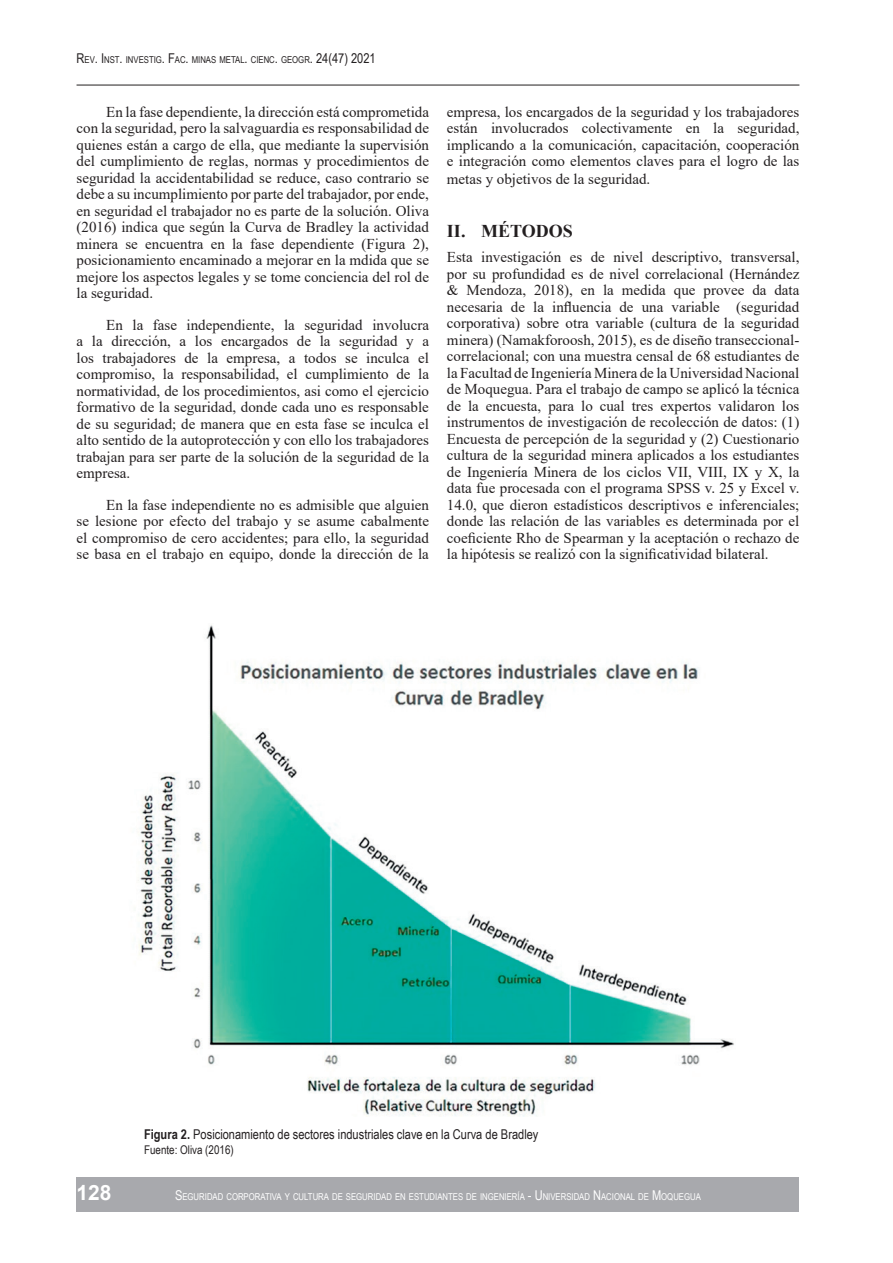
<style>
.page{position:relative;width:893px;height:1263px;background:#fff}
.page>*{position:absolute;margin:0;border:0;box-sizing:border-box;transform-origin:0 0}
.t1{font:700 21px "Arial";color:#fff}
.t2{font:700 18px "Times New Roman";color:#231f20}
.t3{font:15px/16.5px "Times New Roman";color:#231f20;text-align:justify}
.t4{font:13.5px "Arial Narrow";color:#231f20}
.t5{font:12px "Arial Narrow";color:#231f20}
.t6{font:9.45px "Arial Narrow";color:#fff}
.t7{font:9.45px "Arial Narrow";color:#231f20}
.s1{font-size:13.5px}
.s2{font-weight:700}
</style>
<div class="page">
<div style="left:77px;top:1178px;width:722px;height:34px;background:#a8a9ad"></div>
<hr style="left:77px;top:85px;width:722px;height:1px;background:#231f20">
<img style="left:138px;top:625px;width:596px;height:491px">
<p class="t7" style="left:77px;top:53px;width:301px"><span class="s1">R</span>EV<span class="s1">. I</span> NST<span class="s1">.</span> INVESTIG<span class="s1">. F</span>AC<span class="s1">.</span> MINAS METAL<span class="s1">.</span> CIENC<span class="s1">.</span> GEOGR<span class="s1">. 24(47) 2021</span></p>
<p class="t3" style="left:77px;top:103px;width:354px;text-indent:30px">En la fase dependiente, la dirección está comprometida con la seguridad, pero la salvaguardia es responsabilidad de quienes están a cargo de ella, que mediante la supervisión del cumplimiento de reglas, normas y procedimientos de seguridad la accidentabilidad se reduce, caso contrario se debe a su incumplimiento por parte del trabajador, por ende, en seguridad el trabajador no es parte de la solución. Oliva (2016) indica que según la Curva de Bradley la actividad minera se encuentra en la fase dependiente (Figura 2), posicionamiento encaminado a mejorar en la mdida que se mejore los aspectos legales y se tome conciencia del rol de la seguridad.</p>
<p class="t3" style="left:77px;top:316px;width:354px;text-indent:30px">En la fase independiente, la seguridad involucra a la dirección, a los encargados de la seguridad y a los trabajadores de la empresa, a todos se inculca el compromiso, la responsabilidad, el cumplimiento de la normatividad, de los procedimientos, asi como el ejercicio formativo de la seguridad, donde cada uno es responsable de su seguridad; de manera que en esta fase se inculca el alto sentido de la autoprotección y con ello los trabajadores trabajan para ser parte de la solución de la seguridad de la empresa.</p>
<p class="t3" style="left:77px;top:496px;width:354px;text-indent:30px">En la fase independiente no es admisible que alguien se lesione por efecto del trabajo y se asume cabalmente el compromiso de cero accidentes; para ello, la seguridad se basa en el trabajo en equipo, donde la dirección de la</p>
<p class="t3" style="left:447px;top:103px;width:354px">empresa, los encargados de la seguridad y los trabajadores están involucrados colectivamente en la seguridad, implicando a la comunicación, capacitación, cooperación e integración como elementos claves para el logro de las</p>
<p class="t3" style="left:447px;top:171px;width:205px">metas y objetivos de la seguridad.</p>
<p class="t2" style="left:447px;top:218px;width:127px">II. MÉTODOS</p>
<p class="t3" style="left:447px;top:248px;width:354px">Esta investigación es de nivel descriptivo, transversal, por su profundidad es de nivel correlacional (Hernández &amp; Mendoza, 2018), en la medida que provee da data necesaria de la influencia de una variable (seguridad corporativa) sobre otra variable (cultura de la seguridad minera) (Namakforoosh, 2015), es de diseño transeccional&shy;correlacional; con una muestra censal de 68 estudiantes de la Facultad de Ingeniería Minera de la Universidad Nacional de Moquegua. Para el trabajo de campo se aplicó la técnica de la encuesta, para lo cual tres expertos validaron los instrumentos de investigación de recolección de datos: (1)<br>Encuesta de percepción de la seguridad y (2) Cuestionario cultura de la seguridad minera aplicados a los estudiantes de Ingeniería Minera de los ciclos VII, VIII, IX y X, la data fue procesada con el programa SPSS v. 25 y Excel v.<br>14.0, que dieron estadísticos descriptivos e inferenciales; donde las relación de las variables es determinada por el coeficiente Rho de Spearman y la aceptación o rechazo de la hipótesis se realizó con la significatividad bilateral.</p>
<h1 class="t1" style="left:77px;top:1178px;width:37px">128</h1>
<p class="t4" style="left:144px;top:1124px;width:396px"><span class="s2">Figura 2.</span> Posicionamiento de sectores industriales clave en la Curva de Bradley</p>
<p class="t5" style="left:144px;top:1140px;width:91px">Fuente: Oliva (2016)</p>
<p class="t6" style="left:175px;top:1189px;width:527px"><span class="s1">S</span>EGURIDAD CORPORATIVA Y CULTURA DE SEGURIDAD EN ESTUDIANTES DE INGENIERÍA <span class="s1">- U</span> NIVERSIDAD <span class="s1">N</span>ACIONAL DE <span class="s1">M</span>OQUEGUA</p>
</div>
